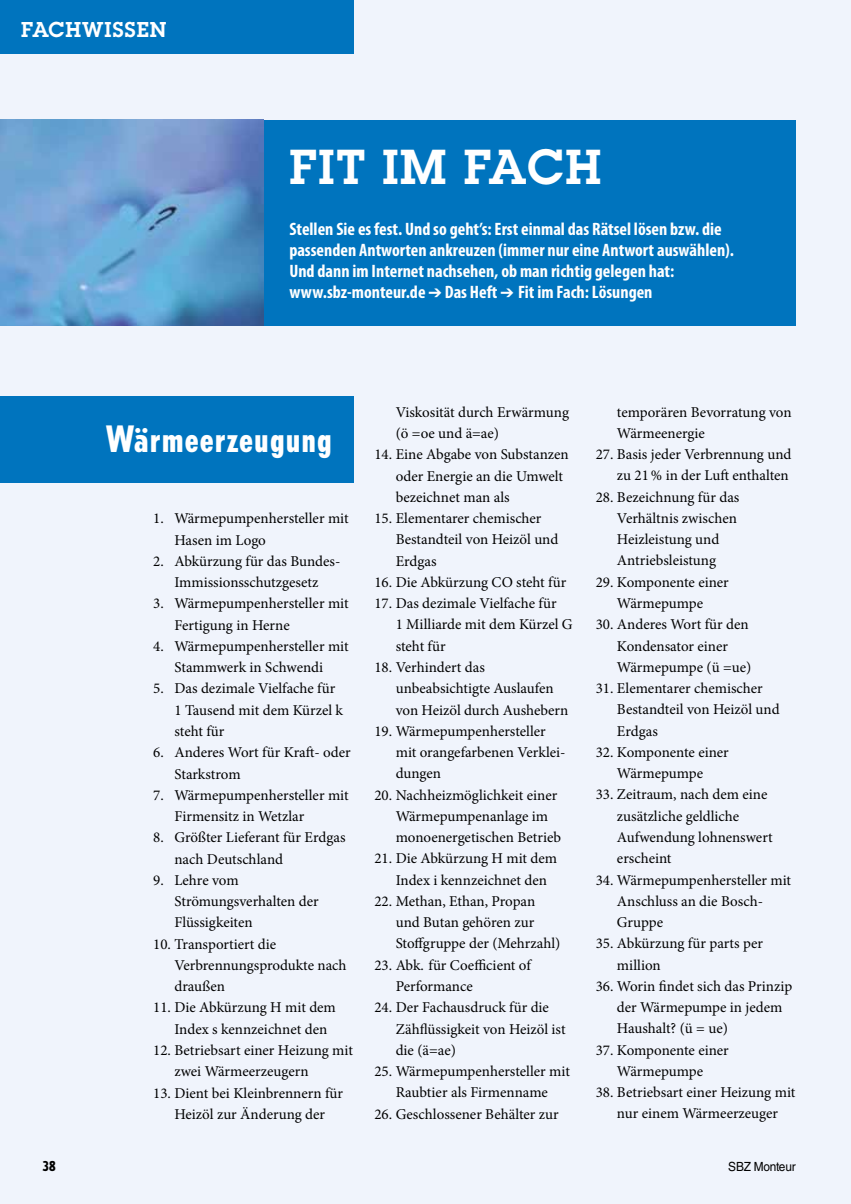
<style>
.page{position:relative;width:851px;height:1204px;background:#fff}
.page>*{position:absolute;margin:0;border:0;box-sizing:border-box;transform-origin:0 0}
.t1{font:600 48px "Lubalin Graph Std";letter-spacing:.03em;color:#fff}
.t2{font:800 condensed 36px "Tempo Std";letter-spacing:.03em;color:#fff}
.t3{font:600 21px "Lubalin Graph Std";letter-spacing:.05em;color:#fff}
.t4{font:700 condensed 18px/21px "Myriad Pro";color:#fff}
.t5{font:15px/21.3px "Minion Pro";color:#000}
.t6{font:800 condensed 13.5px "Tempo Std";color:#000}
.t7{font:12.6px "Helvetica LT Std";letter-spacing:-.02em;color:#000;scale:.94 1}
</style>
<div class="page">
<div style="left:0;top:0;width:850px;height:1203px;background:#f0f4fc"></div>
<div style="left:0;top:120px;width:795px;height:205px;background:#0074be"></div>
<img style="left:0;top:120px;width:264px;height:205px">
<div style="left:0;top:0;width:353px;height:54px;background:#0074be"></div>
<div style="left:0;top:395px;width:353px;height:87px;background:#0074be"></div>
<h3 class="t3" style="left:21px;top:16px;width:147px">FACHWISSEN</h3>
<h1 class="t1" style="left:289px;top:135px;width:313px">FIT IM FACH</h1>
<p class="t4" style="left:289px;top:219px;width:446px">Stellen Sie es fest. Und so geht’s: Erst einmal das Rätsel lösen bzw. die passenden Antworten ankreuzen (immer nur eine Antwort auswählen).<br>Und dann im Internet nachsehen, ob man richtig gelegen hat: www.sbz-monteur.de ➔ Das Heft ➔ Fit im Fach: Lösungen</p>
<h2 class="t2" style="left:107px;top:416px;width:226px">Wärmeerzeugung</h2>
<p class="t5" style="left:174px;top:508px;width:176px;text-indent:-21px">1. Wärmepumpenhersteller mit<br>Hasen im Logo</p>
<p class="t5" style="left:153px;top:550px;width:189px;text-align:center">2. Abkürzung für das Bundes-<br>Immissionsschutzgesetz</p>
<p class="t5" style="left:174px;top:593px;width:176px;text-indent:-21px">3. Wärmepumpenhersteller mit<br>Fertigung in Herne</p>
<p class="t5" style="left:153px;top:635px;width:197px;text-align:center">4. Wärmepumpenhersteller mit<br>Stammwerk in Schwendi</p>
<p class="t5" style="left:174px;top:678px;width:170px;text-indent:-21px">5. Das dezimale Vielfache für<br>1 Tausend mit dem Kürzel k steht für</p>
<p class="t5" style="left:174px;top:741px;width:178px;text-indent:-21px">6. Anderes Wort für Kraft- oder<br>Starkstrom</p>
<p class="t5" style="left:174px;top:784px;width:176px;text-indent:-21px">7. Wärmepumpenhersteller mit<br>Firmensitz in Wetzlar</p>
<p class="t5" style="left:174px;top:826px;width:172px;text-indent:-21px">8. Größter Lieferant für Erdgas nach Deutschland</p>
<p class="t5" style="left:174px;top:869px;width:146px;text-indent:-21px">9. Lehre vom<br>Strömungsverhalten der<br>Flüssigkeiten</p>
<p class="t5" style="left:174px;top:933px;width:173px;text-indent:-21px">10. Transportiert die<br>Verbrennungsprodukte nach draußen</p>
<p class="t5" style="left:174px;top:996px;width:163px;text-indent:-21px">11. Die Abkürzung H mit dem<br>Index s kennzeichnet den</p>
<p class="t5" style="left:174px;top:1039px;width:180px;text-indent:-21px">12. Betriebsart einer Heizung mit zwei Wärmeerzeugern</p>
<p class="t5" style="left:153px;top:1082px;width:191px;text-align:center">13. Dient bei Kleinbrennern für<br>Heizöl zur Änderung der</p>
<p class="t5" style="left:395px;top:401px;width:175px">Viskosität durch Erwärmung (ö =oe und ä=ae)</p>
<p class="t5" style="left:395px;top:444px;width:174px;text-indent:-21px">14. Eine Abgabe von Substanzen oder Energie an die Umwelt bezeichnet man als</p>
<p class="t5" style="left:395px;top:507px;width:164px;text-indent:-21px">15. Elementarer chemischer<br>Bestandteil von Heizöl und<br>Erdgas</p>
<p class="t5" style="left:374px;top:571px;width:193px">16. Die Abkürzung CO steht für</p>
<p class="t5" style="left:395px;top:592px;width:178px;text-indent:-21px">17. Das dezimale Vielfache für<br>1 Milliarde mit dem Kürzel G steht für</p>
<p class="t5" style="left:395px;top:656px;width:174px;text-indent:-21px">18. Verhindert das unbeabsichtigte Auslaufen von Heizöl durch Aushebern</p>
<p class="t5" style="left:395px;top:720px;width:170px;text-indent:-21px">19. Wärmepumpenhersteller mit orangefarbenen Verklei&shy;dungen</p>
<p class="t5" style="left:395px;top:784px;width:167px;text-indent:-21px">20. Nachheizmöglichkeit einer<br>Wärmepumpenanlage im monoenergetischen Betrieb</p>
<p class="t5" style="left:395px;top:848px;width:163px;text-indent:-21px">21. Die Abkürzung H mit dem<br>Index i kennzeichnet den</p>
<p class="t5" style="left:395px;top:890px;width:166px;text-indent:-21px">22. Methan, Ethan, Propan und Butan gehören zur<br>Stoffgruppe der (Mehrzahl)</p>
<p class="t5" style="left:395px;top:954px;width:137px;text-indent:-21px">23. Abk. für Coefficient of<br>Performance</p>
<p class="t5" style="left:395px;top:996px;width:171px;text-indent:-21px">24. Der Fachausdruck für die<br>Zähflüssigkeit von Heizöl ist die (ä=ae)</p>
<p class="t5" style="left:374px;top:1060px;width:197px;text-align:center">25. Wärmepumpenhersteller mit<br>Raubtier als Firmenname</p>
<p class="t5" style="left:374px;top:1103px;width:186px">26. Geschlossener Behälter zur</p>
<p class="t5" style="left:617px;top:401px;width:176px">temporären Bevorratung von<br>Wärmeenergie</p>
<p class="t5" style="left:595px;top:444px;width:197px;text-align:right">27. Basis jeder Verbrennung und zu 21% in der Luft enthalten</p>
<p class="t5" style="left:617px;top:486px;width:124px;text-indent:-21px">28. Bezeichnung für das<br>Verhältnis zwischen<br>Heizleistung und<br>Antriebsleistung</p>
<p class="t5" style="left:595px;top:571px;width:135px;text-align:center">29. Komponente einer<br>Wärmepumpe</p>
<p class="t5" style="left:617px;top:614px;width:136px;text-indent:-21px">30. Anderes Wort für den<br>Kondensator einer<br>Wärmepumpe (ü =ue)</p>
<p class="t5" style="left:617px;top:677px;width:164px;text-indent:-21px">31. Elementarer chemischer<br>Bestandteil von Heizöl und<br>Erdgas</p>
<p class="t5" style="left:595px;top:741px;width:135px;text-align:center">32. Komponente einer<br>Wärmepumpe</p>
<p class="t5" style="left:617px;top:784px;width:157px;text-indent:-21px">33. Zeitraum, nach dem eine zusätzliche geldliche<br>Aufwendung lohnenswert erscheint</p>
<p class="t5" style="left:617px;top:869px;width:176px;text-indent:-21px">34. Wärmepumpenhersteller mit<br>Anschluss an die Bosch-<br>Gruppe</p>
<p class="t5" style="left:617px;top:932px;width:147px;text-indent:-21px">35. Abkürzung für parts per million</p>
<p class="t5" style="left:617px;top:975px;width:177px;text-indent:-21px">36. Worin findet sich das Prinzip der Wärmepumpe in jedem<br>Haushalt? (ü = ue)</p>
<p class="t5" style="left:595px;top:1039px;width:135px;text-align:center">37. Komponente einer<br>Wärmepumpe</p>
<p class="t5" style="left:595px;top:1081px;width:201px;text-align:center">38. Betriebsart einer Heizung mit nur einem Wärmeerzeuger</p>
<p class="t6" style="left:43px;top:1157px;width:14px">38</p>
<p class="t7" style="left:728px;top:1158px;width:73px">SBZ Monteur</p>
</div>
